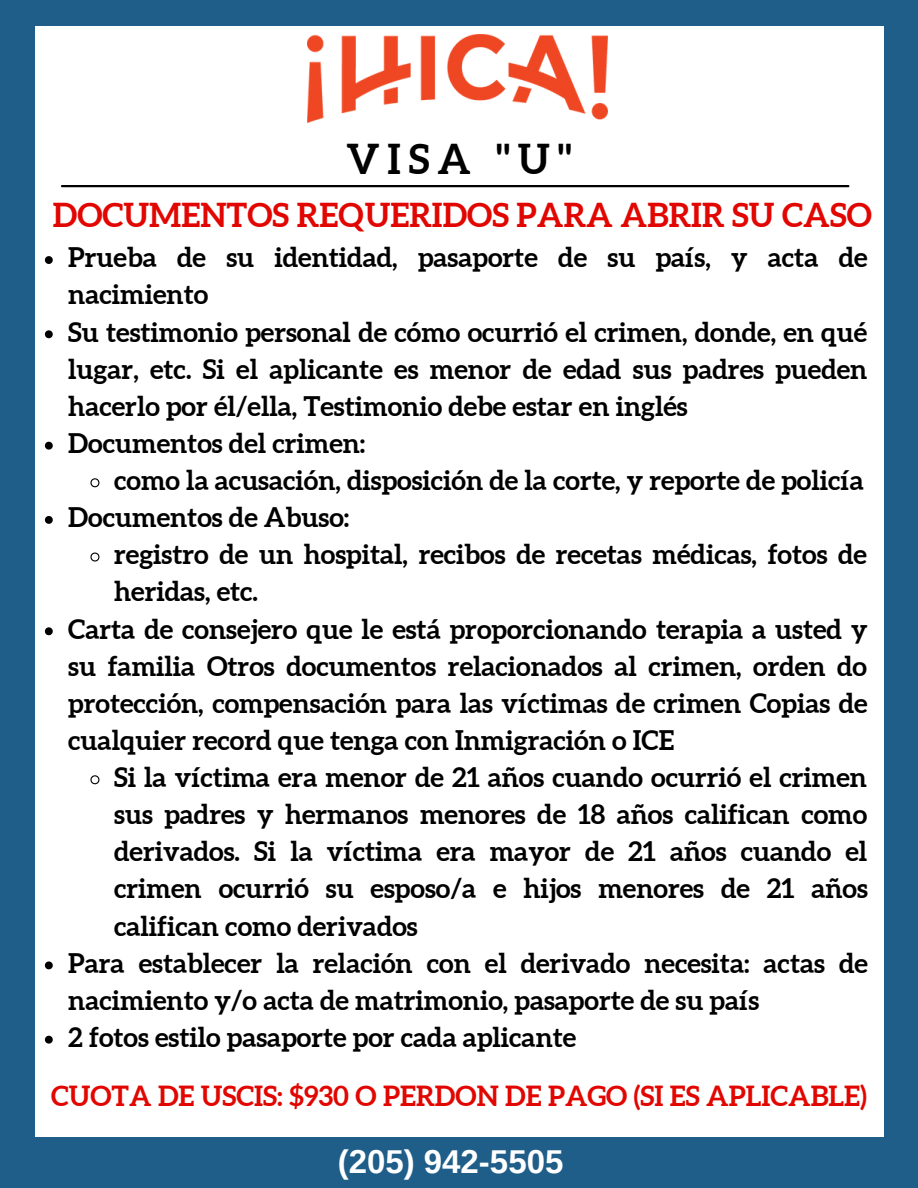
<style>
.page{position:relative;width:918px;height:1188px;background:#1e5e89}
.page>*{position:absolute;margin:0;border:0;box-sizing:border-box;transform-origin:0 0}
.t1{font:700 41.25px "Aleo";color:#000}
.t2{font:700 33px "Aleo";color:#e10600}
.t3{font:700 33px "Arimo";color:#fff}
.t4{font:700 27.75px "Aleo";color:#e10600}
.t5{font:700 27px/37.2px "Aleo";color:#000}
</style>
<div class="page">
<div style="left:35px;top:26px;width:848px;height:1110px;background:#fff"></div>
<img style="left:307px;top:35px;width:301px;height:87px">
<hr style="left:62px;top:185px;width:786px;height:2px;background:#000">
<svg style="left:45px;top:256px;width:8px;height:8px"></svg>
<svg style="left:45px;top:330px;width:8px;height:8px"></svg>
<svg style="left:45px;top:442px;width:8px;height:8px"></svg>
<svg style="left:90px;top:478px;width:10px;height:10px"></svg>
<svg style="left:45px;top:516px;width:8px;height:8px"></svg>
<svg style="left:90px;top:552px;width:10px;height:10px"></svg>
<svg style="left:45px;top:627px;width:8px;height:8px"></svg>
<svg style="left:90px;top:775px;width:10px;height:10px"></svg>
<svg style="left:45px;top:961px;width:8px;height:8px"></svg>
<svg style="left:45px;top:1036px;width:8px;height:8px"></svg>
<h1 class="t1" style="left:347px;top:136px;width:227px">VISA "U"</h1>
<p class="t2" style="left:53px;top:196px;width:820px">DOCUMENTOS REQUERIDOS PARA ABRIR SU CASO</p>
<p class="t5" style="left:68px;top:239px;width:801px">Prueba de su identidad, pasaporte de su país, y acta de nacimiento<br>Su testimonio personal de cómo ocurrió el crimen, donde, en qué lugar, etc. Si el aplicante es menor de edad sus padres pueden hacerlo por él/ella, Testimonio debe estar en inglés<br>Documentos del crimen:</p>
<p class="t5" style="left:68px;top:462px;width:797px;text-indent:46px">como la acusación, disposición de la corte, y reporte de policía<br>Documentos de Abuso:</p>
<p class="t5" style="left:114px;top:536px;width:754px">registro de un hospital, recibos de recetas médicas, fotos de</p>
<p class="t5" style="left:114px;top:573px;width:145px">heridas, etc.</p>
<p class="t5" style="left:68px;top:610px;width:801px">Carta de consejero que le está proporcionando terapia a usted y</p>
<p class="t5" style="left:68px;top:647px;width:800px">su familia Otros documentos relacionados al crimen, orden do</p>
<p class="t5" style="left:68px;top:684px;width:801px">protección, compensación para las víctimas de crimen Copias de</p>
<p class="t5" style="left:68px;top:721px;width:607px">cualquier record que tenga con Inmigración o ICE</p>
<p class="t5" style="left:114px;top:759px;width:754px">Si la víctima era menor de 21 años cuando ocurrió el crimen</p>
<p class="t5" style="left:114px;top:796px;width:755px">sus padres y hermanos menores de 18 años califican como</p>
<p class="t5" style="left:114px;top:833px;width:755px">derivados. Si la víctima era mayor de 21 años cuando el</p>
<p class="t5" style="left:114px;top:870px;width:755px">crimen ocurrió su esposo/a e hijos menores de 21 años</p>
<p class="t5" style="left:114px;top:907px;width:305px">califican como derivados</p>
<p class="t5" style="left:68px;top:944px;width:801px">Para establecer la relación con el derivado necesita: actas de</p>
<p class="t5" style="left:68px;top:981px;width:692px">nacimiento y/o acta de matrimonio, pasaporte de su país</p>
<p class="t5" style="left:68px;top:1018px;width:510px">2 fotos estilo pasaporte por cada aplicante</p>
<p class="t4" style="left:51px;top:1080px;width:817px">CUOTA DE USCIS: $930 O PERDON DE PAGO (SI ES APLICABLE)</p>
<p class="t3" style="left:338px;top:1143px;width:227px">(205) 942-5505</p>
</div>
